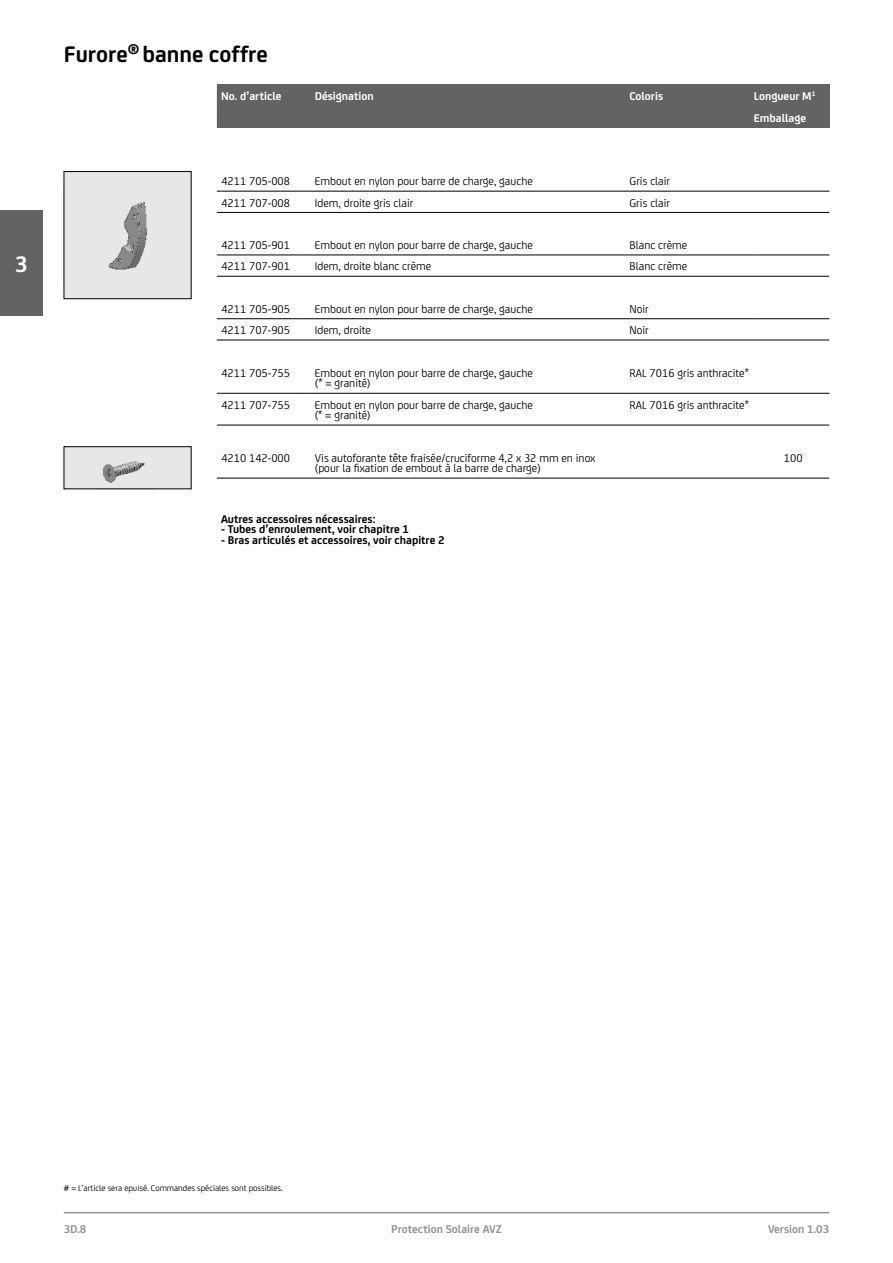
<style>
.page{position:relative;width:893px;height:1263px;background:#fff}
.page>*{position:absolute;margin:0;border:0;box-sizing:border-box;transform-origin:0 0}
.t1{font:700 24px "FS Joey";color:#000}
.t2{font:700 24px "FS Joey";color:#fff}
.t3{font:12px/10.5px "FS Joey";color:#000}
.t4{font:700 12px "FS Joey";color:#000}
.t5{font:700 12px/21.3px "FS Joey";color:#fff}
.t6{font:700 12px "FS Joey";color:#949494}
.t7{font:9px "FS Joey";color:#000}
</style>
<div class="page">
<div style="left:0;top:210px;width:43px;height:106px;background:#636363"></div>
<hr style="left:64px;top:1212px;width:765px;height:1px;background:#949494">
<div style="left:217px;top:84px;width:612px;height:44px;background:#626262"></div>
<hr style="left:217px;top:212px;width:612px;height:1px;background:#000">
<hr style="left:221px;top:191px;width:81px;height:1px;background:#000">
<svg style="left:302px;top:191px;width:13px;height:1px"></svg>
<hr style="left:315px;top:191px;width:315px;height:1px;background:#000">
<hr style="left:630px;top:191px;width:127px;height:1px;background:#000">
<hr style="left:757px;top:191px;width:72px;height:1px;background:#000">
<div style="left:64px;top:172px;width:127px;height:127px;background:#e7e7e7"></div>
<img style="left:108px;top:201px;width:40px;height:69px">
<div style="left:64px;top:171px;width:127px;height:128px;border:1px solid #000"></div>
<hr style="left:217px;top:276px;width:612px;height:1px;background:#000">
<hr style="left:221px;top:255px;width:81px;height:1px;background:#000">
<svg style="left:302px;top:255px;width:13px;height:1px"></svg>
<hr style="left:315px;top:255px;width:315px;height:1px;background:#000">
<hr style="left:630px;top:255px;width:127px;height:1px;background:#000">
<hr style="left:757px;top:255px;width:72px;height:1px;background:#000">
<hr style="left:217px;top:340px;width:612px;height:1px;background:#000">
<hr style="left:221px;top:318px;width:81px;height:1px;background:#000">
<svg style="left:302px;top:318px;width:13px;height:1px"></svg>
<hr style="left:315px;top:318px;width:315px;height:1px;background:#000">
<hr style="left:630px;top:318px;width:127px;height:1px;background:#000">
<hr style="left:757px;top:318px;width:72px;height:1px;background:#000">
<hr style="left:217px;top:425px;width:612px;height:1px;background:#000">
<hr style="left:221px;top:393px;width:81px;height:1px;background:#000">
<svg style="left:302px;top:393px;width:13px;height:1px"></svg>
<hr style="left:315px;top:393px;width:315px;height:1px;background:#000">
<hr style="left:630px;top:393px;width:127px;height:1px;background:#000">
<hr style="left:757px;top:393px;width:72px;height:1px;background:#000">
<hr style="left:217px;top:478px;width:612px;height:1px;background:#000">
<div style="left:64px;top:447px;width:127px;height:42px;background:#e7e7e7"></div>
<img style="left:103px;top:461px;width:42px;height:22px">
<div style="left:64px;top:446px;width:127px;height:43px;border:1px solid #000"></div>
<h1 class="t2" style="left:15px;top:246px;width:14px">3</h1>
<h1 class="t1" style="left:64px;top:36px;width:206px">Furore<sup>®</sup> banne coffre</h1>
<p class="t5" style="left:221px;top:85px;width:62px">No. d’article</p>
<p class="t5" style="left:315px;top:85px;width:61px">Désignation</p>
<p class="t5" style="left:629px;top:85px;width:35px">Coloris</p>
<p class="t5" style="left:754px;top:85px;width:63px">Longueur M<sup>1<br></sup>Emballage</p>
<p class="t3" style="left:221px;top:175px;width:70px">4211 705-008</p>
<p class="t3" style="left:315px;top:175px;width:219px">Embout en nylon pour barre de charge, gauche</p>
<p class="t3" style="left:630px;top:175px;width:42px">Gris clair</p>
<p class="t3" style="left:221px;top:197px;width:70px">4211 707-008</p>
<p class="t3" style="left:315px;top:197px;width:100px">Idem, droite gris clair</p>
<p class="t3" style="left:630px;top:197px;width:42px">Gris clair</p>
<p class="t3" style="left:221px;top:239px;width:70px">4211 705-901</p>
<p class="t3" style="left:315px;top:239px;width:219px">Embout en nylon pour barre de charge, gauche</p>
<p class="t3" style="left:630px;top:239px;width:59px">Blanc crème</p>
<p class="t3" style="left:221px;top:260px;width:70px">4211 707-901</p>
<p class="t3" style="left:315px;top:260px;width:118px">Idem, droite blanc crème</p>
<p class="t3" style="left:630px;top:260px;width:59px">Blanc crème</p>
<p class="t3" style="left:221px;top:303px;width:70px">4211 705-905</p>
<p class="t3" style="left:315px;top:303px;width:219px">Embout en nylon pour barre de charge, gauche</p>
<p class="t3" style="left:630px;top:303px;width:21px">Noir</p>
<p class="t3" style="left:221px;top:324px;width:70px">4211 707-905</p>
<p class="t3" style="left:315px;top:324px;width:58px">Idem, droite</p>
<p class="t3" style="left:630px;top:324px;width:21px">Noir</p>
<p class="t3" style="left:221px;top:367px;width:70px">4211 705-755</p>
<p class="t3" style="left:315px;top:367px;width:219px">Embout en nylon pour barre de charge, gauche (* = granité)</p>
<p class="t3" style="left:630px;top:367px;width:121px">RAL 7016 gris anthracite*</p>
<p class="t3" style="left:221px;top:399px;width:70px">4211 707-755</p>
<p class="t3" style="left:315px;top:399px;width:219px">Embout en nylon pour barre de charge, gauche (* = granité)</p>
<p class="t3" style="left:630px;top:399px;width:121px">RAL 7016 gris anthracite*</p>
<p class="t3" style="left:221px;top:452px;width:70px">4210 142-000</p>
<p class="t3" style="left:315px;top:452px;width:282px">Vis autoforante tête fraisée/cruciforme 4,2 x 32 mm en inox (pour la fixation de embout à la barre de charge)</p>
<p class="t3" style="left:784px;top:452px;width:20px">100</p>
<p class="t4" style="left:221px;top:510px;width:156px">Autres accessoires nécessaires:</p>
<p class="t4" style="left:221px;top:520px;width:189px">- Tubes d’enroulement, voir chapitre 1</p>
<p class="t4" style="left:221px;top:531px;width:225px">- Bras articulés et accessoires, voir chapitre 2</p>
<p class="t7" style="left:64px;top:1181px;width:221px"># = L’article sera epuisé. Commandes spéciales sont possibles.</p>
<p class="t6" style="left:64px;top:1220px;width:24px">3D.8</p>
<p class="t6" style="left:391px;top:1220px;width:112px">Protection Solaire AVZ</p>
<p class="t6" style="left:768px;top:1220px;width:63px">Version 1.03</p>
</div>
